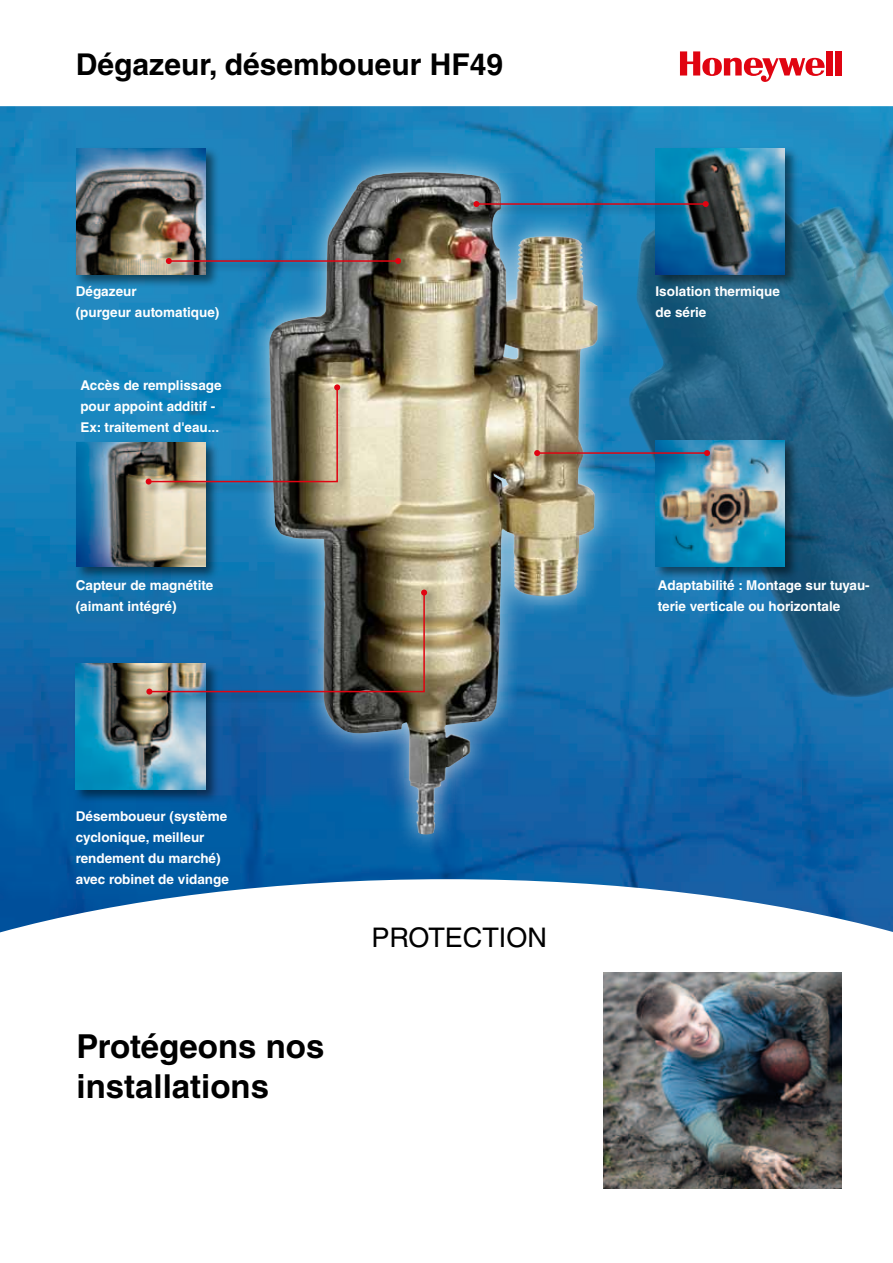
<style>
.page{position:relative;width:893px;height:1263px;background:#fff}
.page>*{position:absolute;margin:0;border:0;box-sizing:border-box;transform-origin:0 0}
.t1{font:700 33px/39.6px "Helvetica LT Std";color:#000}
.t2{font:700 30px "Helvetica LT Std";color:#000}
.t3{font:27px "Helvetica LT Std";color:#000}
.t4{font:700 13.5px/21px "Helvetica LT Std";color:#fff}
</style>
<div class="page">
<img style="left:0;top:106px;width:893px;height:826px">
<div style="left:827px;top:51px;width:6px;height:25px;background:#e00411"></div>
<svg style="left:680px;top:51px;width:145px;height:31px"></svg>
<div style="left:836px;top:51px;width:6px;height:25px;background:#e00411"></div>
<div style="left:244px;top:147px;width:376px;height:708px;background:#fff;opacity:.75"></div>
<img style="left:269px;top:173px;width:201px;height:661px">
<img style="left:628px;top:188px;width:265px;height:564px">
<div style="left:74px;top:440px;width:146px;height:141px;background:#000;opacity:.5"></div>
<img style="left:77px;top:442px;width:128px;height:125px">
<div style="left:74px;top:146px;width:146px;height:143px;background:#000;opacity:.5"></div>
<img style="left:77px;top:149px;width:128px;height:125px">
<div style="left:163px;top:255px;width:249px;height:19px;background:#000;opacity:.5"></div>
<hr style="left:169px;top:260px;width:229px;height:2px;background:#e00411">
<svg style="left:395px;top:258px;width:6px;height:6px"></svg>
<svg style="left:166px;top:258px;width:6px;height:6px"></svg>
<div style="left:74px;top:661px;width:146px;height:142px;background:#000;opacity:.5"></div>
<img style="left:76px;top:663px;width:129px;height:126px">
<div style="left:143px;top:586px;width:295px;height:119px;background:#000;opacity:.5"></div>
<img style="left:146px;top:589px;width:281px;height:105px">
<div style="left:143px;top:381px;width:207px;height:114px;background:#000;opacity:.5"></div>
<svg style="left:146px;top:384px;width:194px;height:100px;background:#4b788a"></svg>
<div style="left:653px;top:438px;width:146px;height:143px;background:#000;opacity:.5"></div>
<img style="left:656px;top:441px;width:129px;height:126px">
<div style="left:653px;top:146px;width:146px;height:143px;background:#000;opacity:.5"></div>
<img style="left:656px;top:148px;width:129px;height:126px">
<div style="left:531px;top:447px;width:190px;height:19px;background:#000;opacity:.5"></div>
<hr style="left:537px;top:452px;width:170px;height:2px;background:#e00411">
<svg style="left:704px;top:450px;width:6px;height:6px"></svg>
<svg style="left:534px;top:450px;width:6px;height:6px"></svg>
<div style="left:470px;top:198px;width:249px;height:19px;background:#000;opacity:.5"></div>
<hr style="left:476px;top:203px;width:230px;height:2px;background:#e00411">
<svg style="left:703px;top:201px;width:6px;height:6px"></svg>
<svg style="left:473px;top:201px;width:6px;height:6px"></svg>
<img style="left:604px;top:973px;width:238px;height:215px">
<h2 class="t2" style="left:76px;top:46px;width:429px">Dégazeur, désemboueur HF49</h2>
<p class="t4" style="left:76px;top:280px;width:145px">Dégazeur<br>(purgeur automatique)</p>
<p class="t4" style="left:80px;top:375px;width:143px">Accès de remplissage pour appoint additif -<br>Ex: traitement d'eau...</p>
<p class="t4" style="left:76px;top:574px;width:139px">Capteur de magnétite (aimant intégré)</p>
<p class="t4" style="left:76px;top:805px;width:155px">Désemboueur (système cyclonique, meilleur rendement du marché) avec robinet de vidange</p>
<h1 class="t1" style="left:77px;top:1026px;width:249px">Protégeons nos installations</h1>
<h3 class="t3" style="left:372px;top:921px;width:177px">PROTECTION</h3>
<p class="t4" style="left:656px;top:280px;width:126px">Isolation thermique de série</p>
<p class="t4" style="left:658px;top:574px;width:213px">Adaptabilité : Montage sur tuyau&shy;terie verticale ou horizontale</p>
</div>
